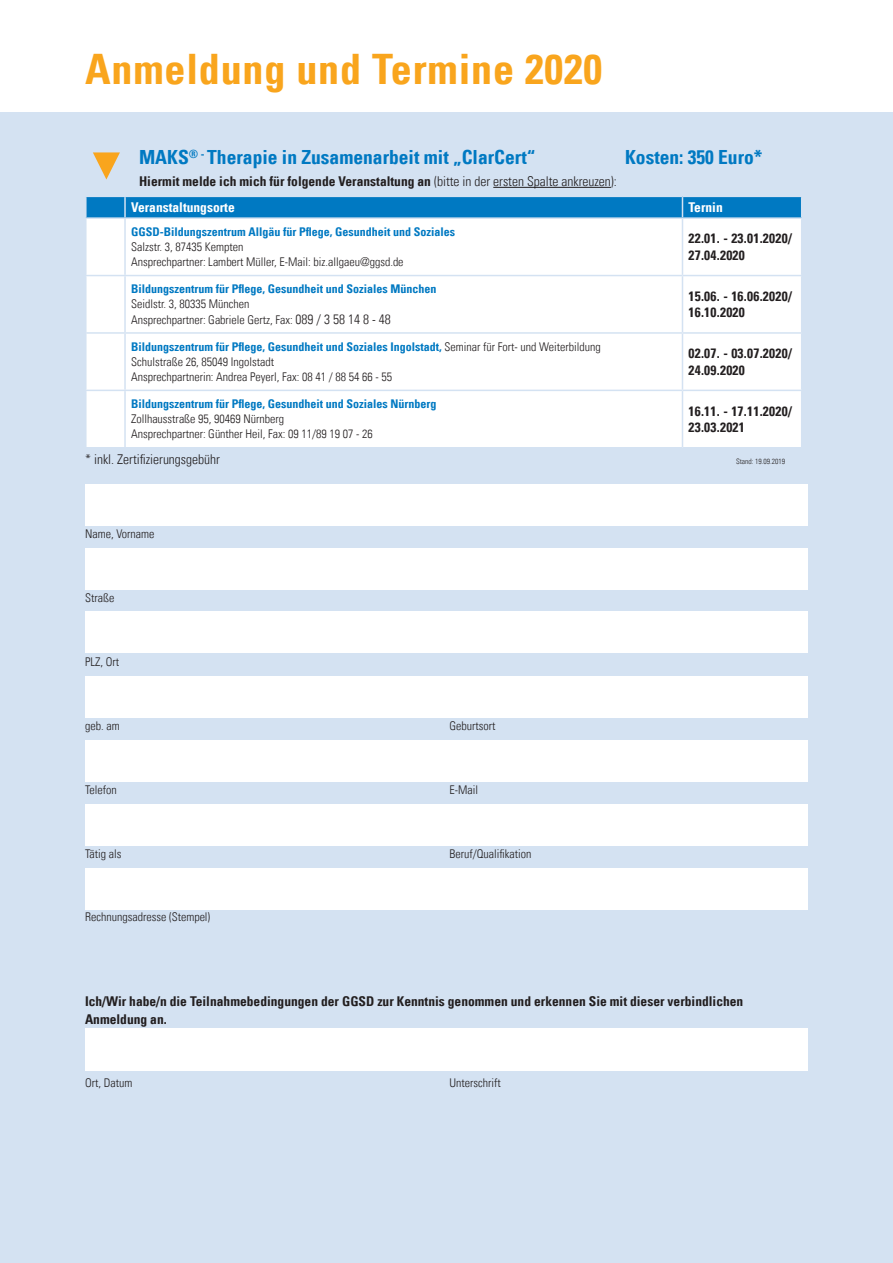
<style>
.page{position:relative;width:893px;height:1263px;background:#fff}
.page>*{position:absolute;margin:0;border:0;box-sizing:border-box;transform-origin:0 0}
.t1{font:42px "Univers Com 67 Bold Cond";letter-spacing:.02em;color:#f9a51d}
.t2{font:19.5px "Univers Com 67 Bold Cond";color:#0079c2}
.t3{font:13.5px/18px "Univers Com 67 Bold Cond";color:#231f20}
.t4{font:13.5px/16.5px "Univers Com 67 Bold Cond";letter-spacing:.02em;color:#231f20}
.t5{font:13.5px "Univers Com 47 Light Cond";color:#231f20}
.t6{font:13.5px "Univers Com 67 Bold Cond";color:#fff}
.t7{font:12px/15px "Univers Com 47 Light Cond";color:#231f20}
.t8{font:12px "Univers Com 67 Bold Cond";color:#0079c2}
.t9{font:7.5px "Univers Com 47 Light Cond";color:#231f20}
.s1{font-family:"Univers Com 47 Light Cond"}
.s2{font-family:"Univers Com 67 Bold Cond";color:#0079c2}
.s3{font-size:13.5px}
.s4{font-family:"Univers Com 47 Light Cond";color:#231f20}
</style>
<div class="page">
<div style="left:0;top:113px;width:893px;height:1150px;background:#d4e2f2"></div>
<div style="left:87px;top:219px;width:714px;height:228px;background:#fff"></div>
<svg style="left:86px;top:196px;width:716px;height:21px;background:#0c7fc4"></svg>
<hr style="left:124px;top:219px;width:2px;height:56px;background:#d4e2f2">
<hr style="left:682px;top:219px;width:1px;height:56px;background:#d4e2f2">
<hr style="left:85px;top:275px;width:40px;height:1px;background:#d4e2f2">
<hr style="left:125px;top:275px;width:557px;height:1px;background:#d4e2f2">
<hr style="left:124px;top:276px;width:2px;height:56px;background:#d4e2f2">
<hr style="left:682px;top:275px;width:120px;height:1px;background:#d4e2f2">
<hr style="left:682px;top:276px;width:1px;height:56px;background:#d4e2f2">
<hr style="left:85px;top:332px;width:40px;height:2px;background:#d4e2f2">
<hr style="left:125px;top:332px;width:557px;height:2px;background:#d4e2f2">
<hr style="left:124px;top:334px;width:2px;height:56px;background:#d4e2f2">
<hr style="left:682px;top:332px;width:120px;height:2px;background:#d4e2f2">
<hr style="left:682px;top:334px;width:1px;height:56px;background:#d4e2f2">
<hr style="left:85px;top:390px;width:40px;height:1px;background:#d4e2f2">
<hr style="left:125px;top:390px;width:557px;height:1px;background:#d4e2f2">
<hr style="left:124px;top:391px;width:2px;height:56px;background:#d4e2f2">
<hr style="left:682px;top:390px;width:120px;height:1px;background:#d4e2f2">
<hr style="left:682px;top:391px;width:1px;height:56px;background:#d4e2f2">
<hr style="left:493px;top:187px;width:118px;height:1px;background:#231f20">
<div style="left:85px;top:484px;width:723px;height:42px;background:#fff"></div>
<div style="left:85px;top:548px;width:723px;height:41px;background:#fff"></div>
<div style="left:85px;top:611px;width:723px;height:42px;background:#fff"></div>
<div style="left:85px;top:676px;width:723px;height:42px;background:#fff"></div>
<div style="left:85px;top:740px;width:723px;height:42px;background:#fff"></div>
<div style="left:85px;top:804px;width:723px;height:41px;background:#fff"></div>
<div style="left:85px;top:868px;width:723px;height:42px;background:#fff"></div>
<svg style="left:93px;top:152px;width:27px;height:28px"></svg>
<div style="left:85px;top:1028px;width:723px;height:42px;background:#fff"></div>
<p class="t1" style="left:85px;top:43px;width:519px">Anmeldung und Termine 2020</p>
<p class="t2" style="left:139px;top:146px;width:398px">MAKS<sup>®</sup> <sup>-</sup> Therapie in Zusamenarbeit mit „ClarCert“</p>
<p class="t2" style="left:625px;top:146px;width:139px">Kosten: 350 Euro*</p>
<p class="t3" style="left:139px;top:172px;width:479px">Hiermit melde ich mich für folgende Veranstaltung an <span class="s1">(bitte in der ersten Spalte ankreuzen):</span></p>
<p class="t6" style="left:131px;top:199px;width:105px">Veranstaltungsorte</p>
<p class="t6" style="left:688px;top:199px;width:36px">Ternin</p>
<p class="t7" style="left:131px;top:224px;width:326px"><span class="s2">GGSD-Bildungszentrum Allgäu für Pflege, Gesundheit und Soziales<br></span>Salzstr. 3, 87435 Kempten<br>Ansprechpartner: Lambert Müller, E-Mail: biz.allgaeu@ggsd.de</p>
<p class="t4" style="left:688px;top:230px;width:105px">22.01. - 23.01.2020/<br>27.04.2020</p>
<p class="t8" style="left:131px;top:281px;width:307px">Bildungszentrum für Pflege, Gesundheit und Soziales München</p>
<p class="t7" style="left:131px;top:296px;width:120px">Seidlstr. 3, 80335 München</p>
<p class="t7" style="left:131px;top:312px;width:261px">Ansprechpartner: Gabriele Gertz, Fax: <span class="s3">089 / 3 58 14 8 - 48</span></p>
<p class="t4" style="left:688px;top:288px;width:105px">15.06. - 16.06.2020/<br>16.10.2020</p>
<p class="t8" style="left:131px;top:339px;width:471px">Bildungszentrum für Pflege, Gesundheit und Soziales Ingolstadt, <span class="s4">Seminar für Fort- und Weiterbildung</span></p>
<p class="t7" style="left:131px;top:354px;width:145px">Schulstraße 26, 85049 Ingolstadt</p>
<p class="t7" style="left:131px;top:369px;width:263px">Ansprechpartnerin: Andrea Peyerl, Fax: 08 41 / 88 54 66 - 55</p>
<p class="t8" style="left:131px;top:397px;width:307px">Bildungszentrum für Pflege, Gesundheit und Soziales Nürnberg</p>
<p class="t7" style="left:131px;top:412px;width:155px">Zollhausstraße 95, 90469 Nürnberg</p>
<p class="t7" style="left:131px;top:427px;width:243px">Ansprechpartner: Günther Heil, Fax: 09 11/89 19 07 - 26</p>
<p class="t4" style="left:688px;top:345px;width:105px">02.07. - 03.07.2020/<br>24.09.2020</p>
<p class="t4" style="left:688px;top:403px;width:105px">16.11. - 17.11.2020/<br>23.03.2021</p>
<p class="t5" style="left:85px;top:451px;width:136px">* inkl. Zertifizierungsgebühr</p>
<p class="t9" style="left:736px;top:457px;width:51px">Stand: 19.09.2019</p>
<p class="t7" style="left:85px;top:526px;width:71px">Name, Vorname</p>
<p class="t7" style="left:85px;top:590px;width:31px">Straße</p>
<p class="t7" style="left:85px;top:654px;width:35px">PLZ, Ort</p>
<p class="t7" style="left:85px;top:718px;width:36px">geb. am</p>
<p class="t7" style="left:450px;top:718px;width:47px">Geburtsort</p>
<p class="t7" style="left:85px;top:782px;width:33px">Telefon</p>
<p class="t7" style="left:450px;top:782px;width:30px">E-Mail</p>
<p class="t7" style="left:85px;top:846px;width:38px">Tätig als</p>
<p class="t7" style="left:450px;top:846px;width:83px">Beruf/Qualifikation</p>
<p class="t7" style="left:85px;top:910px;width:127px">Rechnungsadresse (Stempel)</p>
<p class="t3" style="left:85px;top:992px;width:660px">Ich/Wir habe/n die Teilnahmebedingungen der GGSD zur Kenntnis genommen und erkennen Sie mit dieser verbindlichen<br>Anmeldung an.</p>
<p class="t7" style="left:85px;top:1075px;width:49px">Ort, Datum</p>
<p class="t7" style="left:450px;top:1075px;width:53px">Unterschrift</p>
</div>
